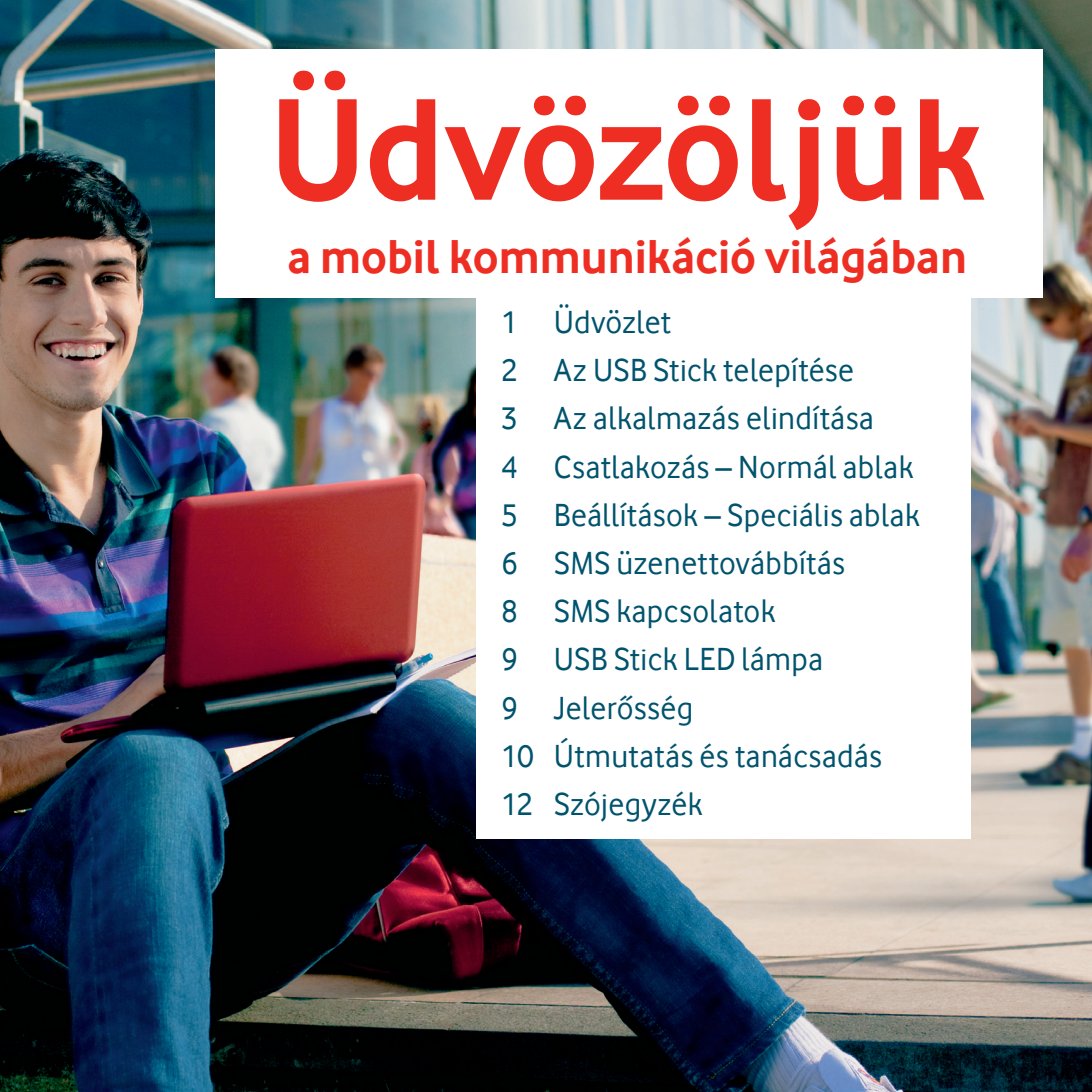
<style>
.page{position:relative;width:1092px;height:1092px;background:#fff}
.page>*{position:absolute;margin:0;border:0;box-sizing:border-box;transform-origin:0 0}
.t1{font:700 150.5px "Vodafone Rg";color:#ee2e22}
.t2{font:700 49px "Vodafone Rg";color:#ee2e22}
.t3{font:32.9px/48.3px "Vodafone Rg";letter-spacing:.015em;color:#00536d}
</style>
<div class="page">
<img style="left:0;top:0;width:1091px;height:1091px">
<div style="left:215px;top:50px;width:827px;height:248px;background:#fff"></div>
<div style="left:476px;top:295px;width:494px;height:543px;background:#fff"></div>
<h1 class="t1" style="left:269px;top:64px;width:718px">Üdvözöljük</h1>
<h2 class="t2" style="left:287px;top:228px;width:681px">a mobil kommunikáció világában</h2>
<p class="t3" style="left:501px;top:297px;width:420px">1 Üdvözlet<br>2 Az USB Stick telepítése<br>3 Az alkalmazás elindítása<br>4 Csatlakozás – Normál ablak<br>5 Beállítások – Speciális ablak<br>6 SMS üzenettovábbítás<br>8 SMS kapcsolatok<br>9 USB Stick LED lámpa<br>9 Jelerősség<br>10 Útmutatás és tanácsadás<br>12 Szójegyzék</p>
</div>
